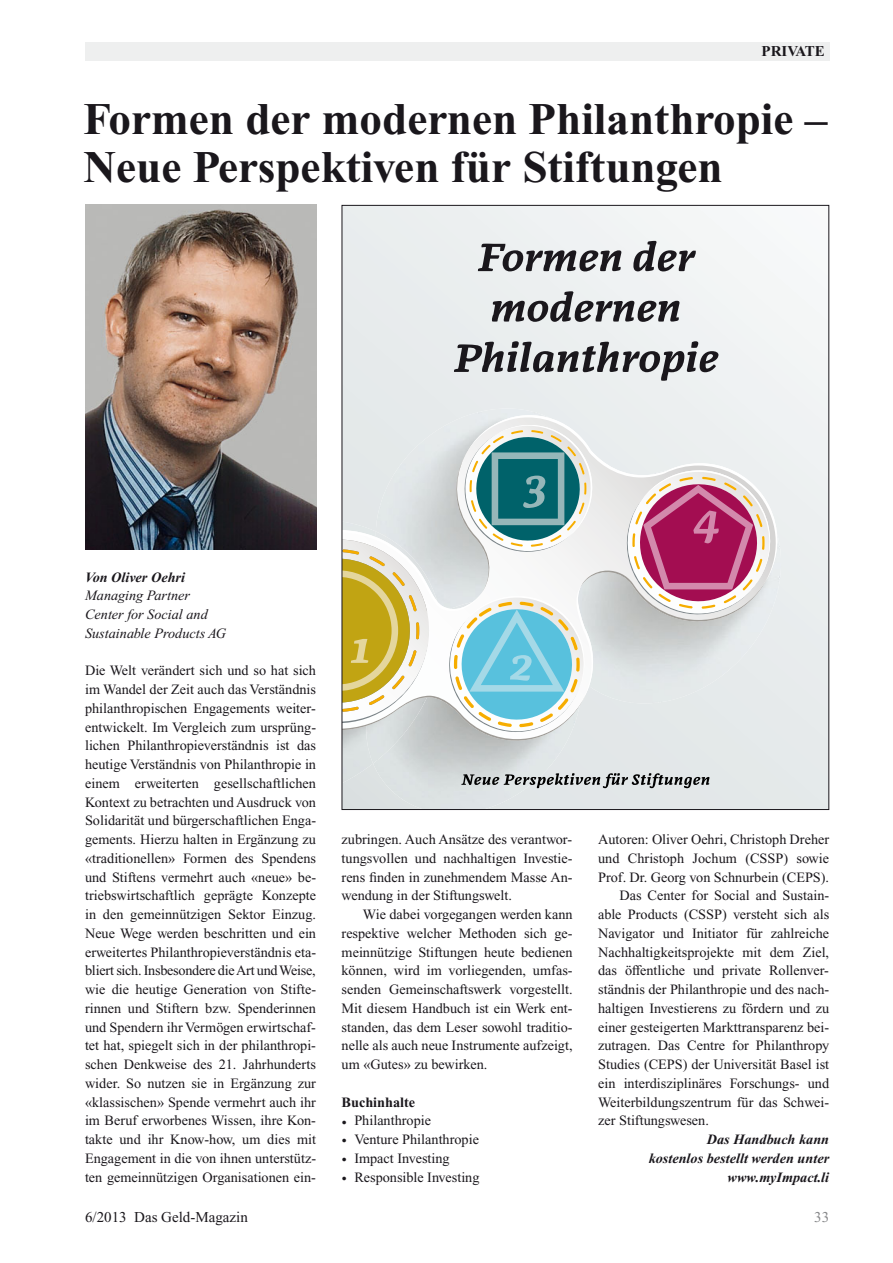
<style>
.page{position:relative;width:893px;height:1263px;background:#fff}
.page>*{position:absolute;margin:0;border:0;box-sizing:border-box;transform-origin:0 0}
.t1{font:700 45.15px/48px "Times New Roman PS Std";color:#1a171c}
.t2{font:15px "Times New Roman PS Std";color:#1a171c}
.t3{font:700 15px "Times New Roman PS Std";color:#1a171c}
.t4{font:15px "Times New Roman PS Std";color:#87888a}
.t5{font:14.25px/18.8px "Times New Roman PS Std";color:#1a171c;text-align:justify}
.t6{font:italic 700 14.25px/18.8px "Times New Roman PS Std";color:#1a171c;text-align:right}
.t7{font:italic 14.25px/18.8px "Times New Roman PS Std";color:#1a171c}
.s1{font-weight:700}
.s2{font-weight:700;font-size:22.5px}
</style>
<div class="page">
<div style="left:85px;top:43px;width:744px;height:18px;background:#eeefef"></div>
<svg style="left:344px;top:207px;width:483px;height:601px"></svg>
<img style="left:344px;top:749px;width:29px;height:35px">
<img style="left:373px;top:749px;width:207px;height:59px">
<img style="left:366px;top:749px;width:61px;height:14px">
<svg style="left:344px;top:406px;width:443px;height:339px;background:#e5e9ea"></svg>
<svg style="left:344px;top:417px;width:432px;height:322px;background:#e1e5e6"></svg>
<svg style="left:344px;top:539px;width:87px;height:184px"></svg>
<svg style="left:456px;top:417px;width:144px;height:143px"></svg>
<svg style="left:440px;top:587px;width:153px;height:154px"></svg>
<svg style="left:617px;top:461px;width:162px;height:163px;background:#ce97ad"></svg>
<svg style="left:454px;top:341px;width:264px;height:40px;background:#aaabad"></svg>
<svg style="left:492px;top:291px;width:188px;height:31px"></svg>
<svg style="left:478px;top:241px;width:218px;height:30px"></svg>
<svg style="left:461px;top:773px;width:249px;height:15px;background:#a0a3a4"></svg>
<img style="left:85px;top:205px;width:231px;height:344px">
<p class="t3" style="left:762px;top:46px;width:65px">PRIVATE</p>
<h1 class="t1" style="left:84px;top:99px;width:745px">Formen der modernen Philanthropie –<br>Neue Perspektiven für Stiftungen</h1>
<p class="t6" style="left:85px;top:569px;width:102px">Von Oliver Oehri</p>
<p class="t7" style="left:85px;top:587px;width:143px">Managing Partner<br>Center for Social and<br>Sustainable Products AG</p>
<p class="t5" style="left:85px;top:662px;width:233px">Die Welt verändert sich und so hat sich im Wandel der Zeit auch das Verständnis philanthropischen Engagements weiter&shy;entwickelt. Im Vergleich zum ursprüng - lichen Philanthropieverständnis ist das heutige Verständnis von Philanthropie in einem erweiterten gesellschaftlichen Kontext zu betrachten und Ausdruck von Solidarität und bürgerschaftlichen Enga&shy;gements. Hierzu halten in Ergänzung zu «traditionellen» Formen des Spendens und Stiftens vermehrt auch «neue» be&shy;triebswirtschaftlich geprägte Konzepte in den gemeinnützigen Sektor Einzug.<br>Neue Wege werden beschritten und ein erweitertes Philanthropieverständnis eta - bliert sich. Insbesondere die Art und Weise, wie die heutige Generation von Stifte - rinnen und Stiftern bzw. Spender innen und Spendern ihr Vermögen erwirtschaf&shy;tet hat, spiegelt sich in der philanthropi&shy;schen Denkweise des 21. Jahrhunderts wider. So nutzen sie in Ergänzung zur «klassischen» Spende vermehrt auch ihr im Beruf erworbenes Wissen, ihre Kon&shy;takte und ihr Know-how, um dies mit Engagement in die von ihnen unterstütz&shy;ten gemeinnützigen Organisationen ein-</p>
<p class="t5" style="left:342px;top:831px;width:233px">zubringen. Auch Ansätze des verantwor&shy;tungsvollen und nachhaltigen Investie&shy;rens finden in zunehmendem Masse An&shy;wendung in der Stiftungswelt.</p>
<p class="t5" style="left:342px;top:906px;width:233px;text-indent:21px">Wie dabei vorgegangen werden kann respektive welcher Methoden sich ge&shy;meinnützige Stiftungen heute bedienen können, wird im vorliegenden, umfas&shy;senden Gemeinschaftswerk vorgestellt.<br>Mit diesem Handbuch ist ein Werk ent&shy;standen, das dem Leser sowohl traditio&shy;nelle als auch neue Instrumente aufzeigt, um «Gutes» zu bewirken.</p>
<p class="t5" style="left:342px;top:1094px;width:139px;text-align:left"><span class="s1">Buchinhalte<br></span><span class="s2">.</span> Philanthropie<br><span class="s2">.</span> Venture Philanthropie <span class="s2">.</span> Impact Investing<br><span class="s2">.</span> Responsible Investing</p>
<p class="t5" style="left:598px;top:831px;width:233px">Autoren: Oliver Oehri, Christoph Dreher</p>
<p class="t5" style="left:598px;top:850px;width:233px">und Christoph Jochum (CSSP) sowie</p>
<p class="t5" style="left:598px;top:869px;width:233px">Prof. Dr. Georg von Schnurbein (CEPS).</p>
<p class="t5" style="left:619px;top:887px;width:211px">Das Center for Social and Sustain -</p>
<p class="t5" style="left:598px;top:906px;width:233px">able Products (CSSP) versteht sich als</p>
<p class="t5" style="left:598px;top:925px;width:233px">Navigator und Initiator für zahlreiche</p>
<p class="t5" style="left:598px;top:944px;width:233px">Nachhaltigkeitsprojekte mit dem Ziel,</p>
<p class="t5" style="left:598px;top:962px;width:232px">das öffentliche und private Rollenver-</p>
<p class="t5" style="left:598px;top:981px;width:233px">ständnis der Philanthropie und des nach-</p>
<p class="t5" style="left:598px;top:1000px;width:233px">haltigen Investierens zu fördern und zu</p>
<p class="t5" style="left:598px;top:1019px;width:233px">einer gesteigerten Markttransparenz bei-</p>
<p class="t5" style="left:598px;top:1037px;width:233px">zutragen. Das Centre for Philanthropy</p>
<p class="t5" style="left:598px;top:1056px;width:233px">Studies (CEPS) der Universität Basel ist</p>
<p class="t5" style="left:598px;top:1075px;width:233px">ein interdisziplinäres Forschungs- und</p>
<p class="t5" style="left:598px;top:1094px;width:233px">Weiterbildungszentrum für das Schwei-</p>
<p class="t5" style="left:598px;top:1112px;width:112px">zer Stiftungswesen.</p>
<p class="t6" style="left:649px;top:1131px;width:182px">Das Handbuch kann<br>kostenlos bestellt werden unter www.myImpact.li</p>
<p class="t2" style="left:85px;top:1212px;width:164px">6/2013 Das Geld-Magazin</p>
<p class="t4" style="left:814px;top:1212px;width:16px">33</p>
</div>
